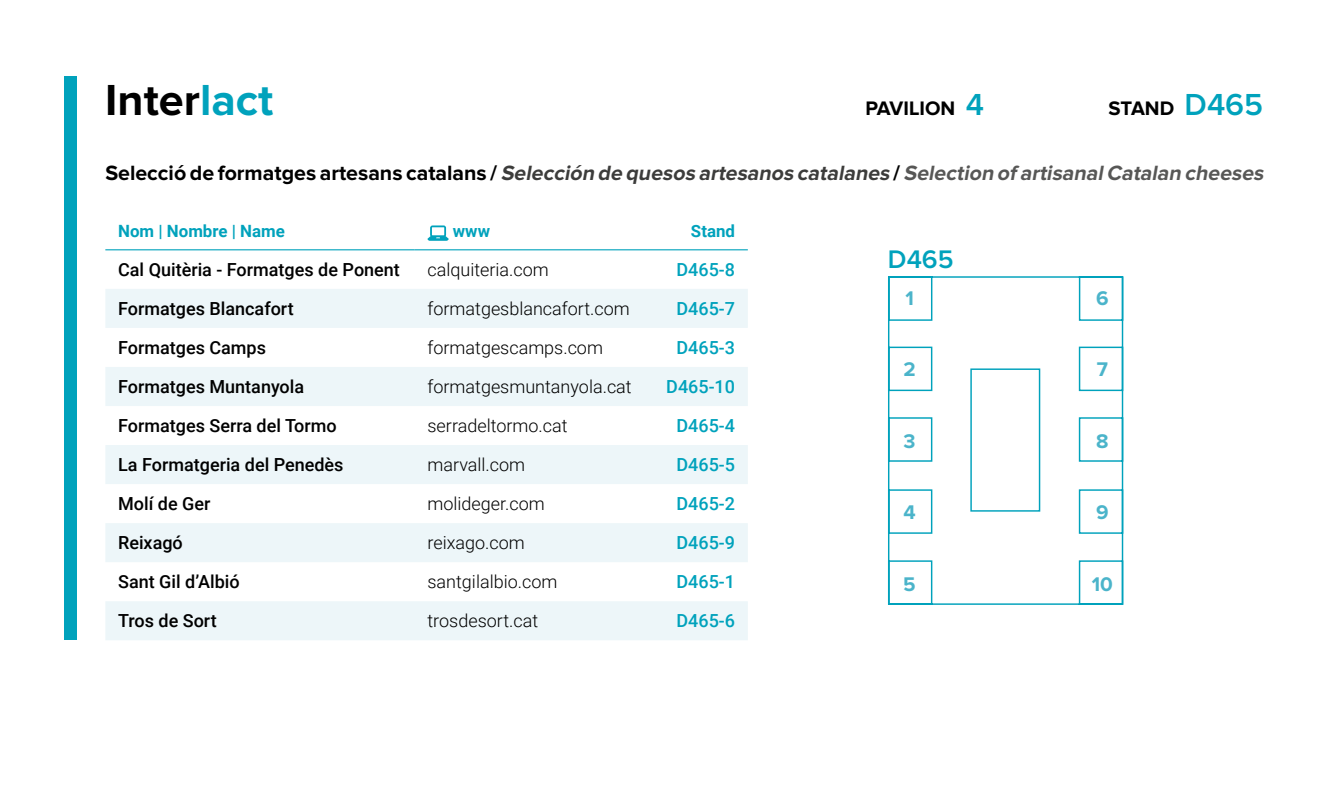
<style>
.page{position:relative;width:1340px;height:798px;background:#fff}
.page>*{position:absolute;margin:0;border:0;box-sizing:border-box;transform-origin:0 0}
.t1{font:700 45px "Proxima Nova";color:#000}
.t2{font:600 26.32px "Proxima Nova";color:#00a2bc}
.t3{font:700 21.38px "Proxima Nova";color:#000}
.t4{font:700 20.47px "Proxima Nova";color:#4bb4ca}
.t5{font:700 20.25px "Proxima Nova";color:#000}
.t6{font:500 18px "Roboto";color:#000}
.t7{font:300 18px "Roboto";color:#000}
.t8{font:500 18px "Roboto";color:#00a2bc}
.t9{font:700 16.88px "Roboto";color:#00a2bc}
.s1{color:#00a2bc}
.s2{font-weight:600;font-size:31.5px;color:#00a2bc}
.s3{font-style:italic;color:#3c3c3b}
.s4{font-style:italic;color:#575756}
</style>
<div class="page">
<svg style="left:105px;top:289px;width:642px;height:351px;fill:#edf6f9"></svg>
<hr style="left:105px;top:249px;width:310px;height:1px;background:#00a2bc">
<hr style="left:415px;top:249px;width:232px;height:1px;background:#00a2bc">
<hr style="left:647px;top:249px;width:100px;height:1px;background:#00a2bc">
<svg style="left:427px;top:225px;width:21px;height:16px"></svg>
<div style="left:64px;top:77px;width:13px;height:563px;background:#00a2bc"></div>
<svg style="left:888px;top:276px;width:235px;height:329px"></svg>
<h1 class="t1" style="left:105px;top:79px;width:170px">Inter<span class="s1">lact</span></h1>
<p class="t5" style="left:865px;top:99px;width:120px">Pavilion <span class="s2">4</span></p>
<p class="t5" style="left:1108px;top:99px;width:156px">stand <span class="s2">D465</span></p>
<p class="t3" style="left:105px;top:163px;width:1163px">S e l e c c i ó d e fo r m a t g e s a rt e s a n s c a t a l a n s / <span class="s3">Selección de quesos artesanos catalanes</span> / <span class="s4">Selection ofartisanalCatalan cheeses</span></p>
<p class="t9" style="left:118px;top:219px;width:168px">Nom | Nombre | Name</p>
<p class="t9" style="left:453px;top:219px;width:39px">www</p>
<p class="t9" style="left:691px;top:219px;width:46px">Stand</p>
<p class="t6" style="left:118px;top:257px;width:283px">Cal Quitèria - Formatges de Ponent</p>
<p class="t7" style="left:427px;top:257px;width:123px">calquiteria.com</p>
<p class="t8" style="left:676px;top:257px;width:60px">D465-8</p>
<p class="t6" style="left:118px;top:296px;width:177px">Formatges Blancafort</p>
<p class="t7" style="left:427px;top:296px;width:204px">formatgesblancafort.com</p>
<p class="t8" style="left:676px;top:296px;width:60px">D465-7</p>
<p class="t6" style="left:118px;top:335px;width:149px">Formatges Camps</p>
<p class="t7" style="left:427px;top:335px;width:177px">formatgescamps.com</p>
<p class="t8" style="left:676px;top:335px;width:60px">D465-3</p>
<p class="t6" style="left:118px;top:374px;width:188px">Formatges Muntanyola</p>
<p class="t7" style="left:427px;top:374px;width:206px">formatgesmuntanyola.cat</p>
<p class="t8" style="left:666px;top:374px;width:70px">D465-10</p>
<p class="t6" style="left:118px;top:413px;width:220px">Formatges Serra del Tormo</p>
<p class="t7" style="left:427px;top:413px;width:141px">serradeltormo.cat</p>
<p class="t8" style="left:676px;top:413px;width:60px">D465-4</p>
<p class="t6" style="left:118px;top:452px;width:227px">La Formatgeria del Penedès</p>
<p class="t7" style="left:427px;top:452px;width:99px">marvall.com</p>
<p class="t8" style="left:676px;top:452px;width:60px">D465-5</p>
<p class="t6" style="left:118px;top:491px;width:94px">Molí de Ger</p>
<p class="t7" style="left:427px;top:491px;width:119px">molideger.com</p>
<p class="t8" style="left:676px;top:491px;width:60px">D465-2</p>
<p class="t6" style="left:118px;top:530px;width:66px">Reixagó</p>
<p class="t7" style="left:427px;top:530px;width:99px">reixago.com</p>
<p class="t8" style="left:676px;top:530px;width:60px">D465-9</p>
<p class="t6" style="left:118px;top:569px;width:123px">Sant Gil d’Albió</p>
<p class="t7" style="left:427px;top:569px;width:131px">santgilalbio.com</p>
<p class="t8" style="left:676px;top:569px;width:60px">D465-1</p>
<p class="t6" style="left:118px;top:608px;width:100px">Tros de Sort</p>
<p class="t7" style="left:427px;top:608px;width:112px">trosdesort.cat</p>
<p class="t8" style="left:676px;top:608px;width:60px">D465-6</p>
<h2 class="t2" style="left:888px;top:247px;width:67px">D465</h2>
<p class="t4" style="left:905px;top:289px;width:10px">1</p>
<p class="t4" style="left:1096px;top:289px;width:14px">6</p>
<p class="t4" style="left:903px;top:359px;width:14px">2</p>
<p class="t4" style="left:1096px;top:359px;width:13px">7</p>
<p class="t4" style="left:903px;top:432px;width:14px">3</p>
<p class="t4" style="left:1096px;top:432px;width:14px">8</p>
<p class="t4" style="left:903px;top:502px;width:14px">4</p>
<p class="t4" style="left:1096px;top:502px;width:14px">9</p>
<p class="t4" style="left:903px;top:574px;width:14px">5</p>
<p class="t4" style="left:1091px;top:574px;width:23px">10</p>
</div>
